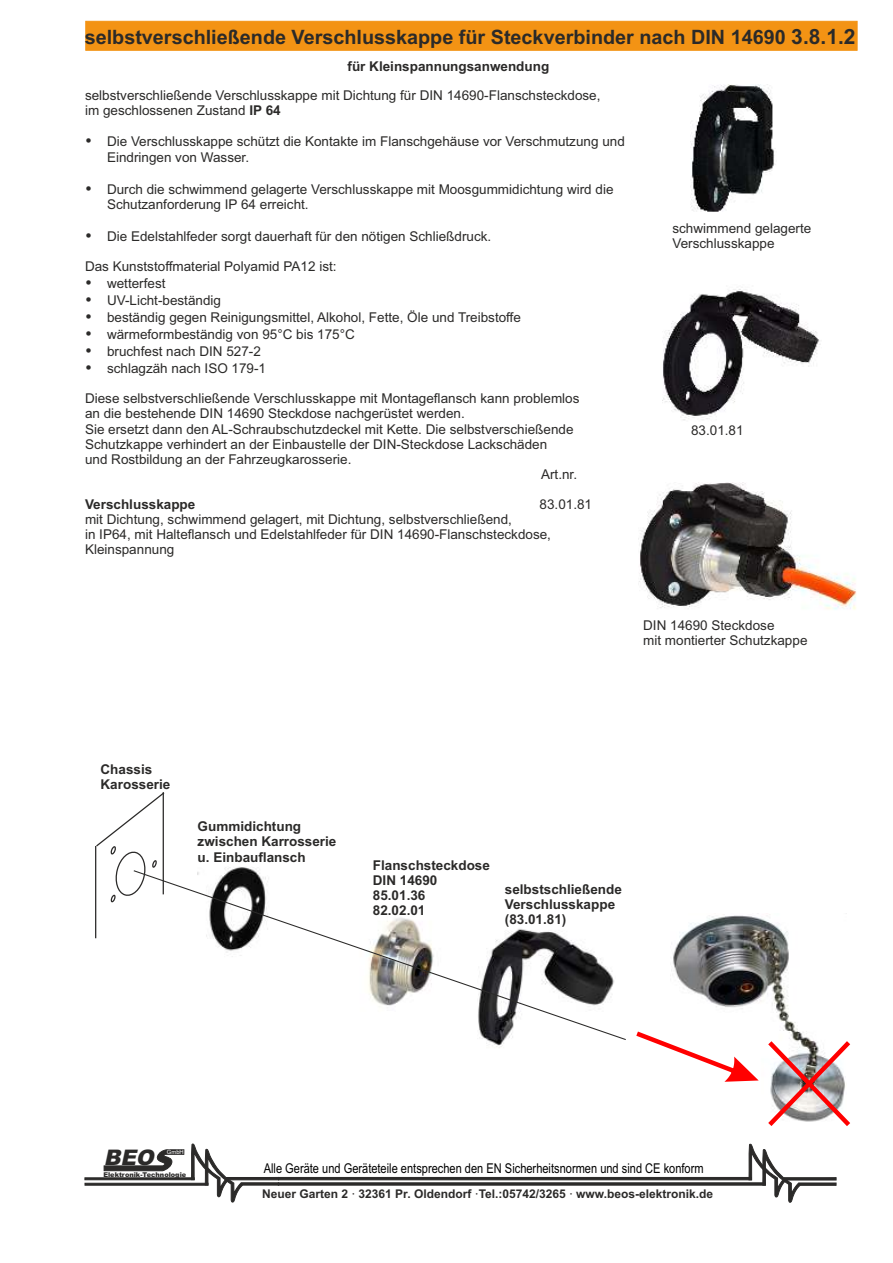
<style>
.page{position:relative;width:893px;height:1263px;background:#fff}
.page>*{position:absolute;margin:0;border:0;box-sizing:border-box;transform-origin:0 0}
.t1{font:italic 900 21.45px "Arial";color:#2b2a29}
.t2{font:700 19.8px "Arial";color:#2b2a29}
.t3{font:13.5px/17px "Arial";color:#2b2a29}
.t4{font:700 13.5px/15.1px "Arial";color:#2b2a29}
.t5{font:13.5px "Arial Narrow";color:#000}
.t6{font:700 12px "Arial";color:#2b2a29}
.t7{font:900 6.6px "Arial";color:#2b2a29}
.t8{font:5.85px "Arial";color:#fefefe}
.s1{font-size:21px}
.s2{font-weight:700}
.s3{font-family:"Times New Roman"}
</style>
<div class="page">
<div style="left:85px;top:21px;width:772px;height:30px;background:#f39314"></div>
<svg style="left:85px;top:1144px;width:751px;height:58px"></svg>
<img style="left:671px;top:914px;width:127px;height:117px">
<img style="left:638px;top:482px;width:219px;height:128px">
<img style="left:690px;top:85px;width:86px;height:127px">
<hr style="left:95px;top:846px;width:1px;height:92px;background:#2b2a29">
<svg style="left:166px;top:869px;width:460px;height:172px"></svg>
<svg style="left:636px;top:1031px;width:215px;height:95px"></svg>
<img style="left:663px;top:289px;width:158px;height:132px">
<svg style="left:96px;top:792px;width:70px;height:111px"></svg>
<h2 class="t2" style="left:85px;top:30px;width:772px">selbstverschließende Verschlusskappe für Steckverbinder nach DIN 14690 <span class="s1">3.8.1.2</span></h2>
<p class="t4" style="left:348px;top:60px;width:203px">für Kleinspannungsanwendung</p>
<p class="t3" style="left:85px;top:89px;width:517px;line-height:15.1px">selbstverschließende Verschlusskappe mit Dichtung für DIN 14690-Flanschsteckdose, im geschlossenen Zustand <span class="s2">IP 64</span></p>
<p class="t3" style="left:107px;top:135px;width:519px;line-height:15.5px">Die Verschlusskappe schützt die Kontakte im Flanschgehäuse vor Verschmutzung und<br>Eindringen von Wasser.</p>
<p class="t3" style="left:107px;top:182px;width:508px;line-height:15.5px">Durch die schwimmend gelagerte Verschlusskappe mit Moosgummidichtung wird die<br>Schutzanforderung IP 64 erreicht.</p>
<p class="t3" style="left:107px;top:229px;width:386px">Die Edelstahlfeder sorgt dauerhaft für den nötigen Schließdruck.</p>
<p class="t3" style="left:107px;top:259px;width:415px;text-indent:-22px">Das Kunststoffmaterial Polyamid PA12 ist:<br>wetterfest<br>UV-Licht-beständig<br>beständig gegen Reinigungsmittel, Alkohol, Fette, Öle und Treibstoffe wärmeformbeständig von 95°C bis 175°C<br>bruchfest nach DIN 527-2<br>schlagzäh nach ISO 179-1</p>
<p class="t3" style="left:85px;top:391px;width:496px">Diese selbstverschließende Verschlusskappe mit Montageflansch kann problemlos</p>
<p class="t3" style="left:85px;top:406px;width:381px">an die bestehende DIN 14690 Steckdose nachgerüstet werden.</p>
<p class="t3" style="left:85px;top:422px;width:490px">Sie ersetzt dann den AL-Schraubschutzdeckel mit Kette. Die selbstverschießende</p>
<p class="t3" style="left:85px;top:437px;width:464px">Schutzkappe verhindert an der Einbaustelle der DIN-Steckdose Lackschäden</p>
<p class="t3" style="left:85px;top:452px;width:268px">und Rostbildung an der Fahrzeugkarosserie.</p>
<p class="t3" style="left:541px;top:467px;width:38px">Art.nr.</p>
<p class="t4" style="left:85px;top:498px;width:112px">Verschlusskappe</p>
<p class="t3" style="left:540px;top:497px;width:54px">83.01.81</p>
<p class="t3" style="left:85px;top:513px;width:467px;line-height:15.1px">mit Dichtung, schwimmend gelagert, mit Dichtung, selbstverschließend,<br>in IP64, mit Halteflansch und Edelstahlfeder für DIN 14690-Flanschsteckdose,<br>Kleinspannung</p>
<p class="t3" style="left:672px;top:222px;width:140px;line-height:15.1px">schwimmend gelagerte<br>Verschlusskappe</p>
<p class="t3" style="left:691px;top:423px;width:54px">83.01.81</p>
<p class="t3" style="left:643px;top:619px;width:166px;line-height:15.1px">DIN 14690 Steckdose<br>mit montierter Schutzkappe</p>
<p class="t4" style="left:101px;top:762px;width:71px">Chassis<br>Karosserie</p>
<p class="t4" style="left:198px;top:820px;width:140px">Gummidichtung zwischen Karrosserie u. Einbauflansch</p>
<p class="t4" style="left:373px;top:858px;width:119px">Flanschsteckdose<br>DIN 14690<br>85.01.36<br>82.02.01</p>
<p class="t4" style="left:505px;top:883px;width:119px">selbstschließende<br>Verschlusskappe (83.01.81)</p>
<h1 class="t1" style="left:104px;top:1150px;width:56px">BEO</h1>
<p class="t8" style="left:167px;top:1150px;width:18px">GmbH</p>
<p class="t7" style="left:103px;top:1172px;width:84px">Elektronik-Technologie</p>
<p class="t5" style="left:264px;top:1163px;width:441px">Alle Geräte und Geräteteile entsprechen den EN Sicherheitsnormen und sind CE konform</p>
<p class="t6" style="left:262px;top:1189px;width:452px">Neuer Garten 2 <span class="s3">·</span> 32361 Pr. Oldendorf <span class="s3">·</span>Tel.:05742/3265 <span class="s3">·</span> www.beos-elektronik.de</p>
</div>
